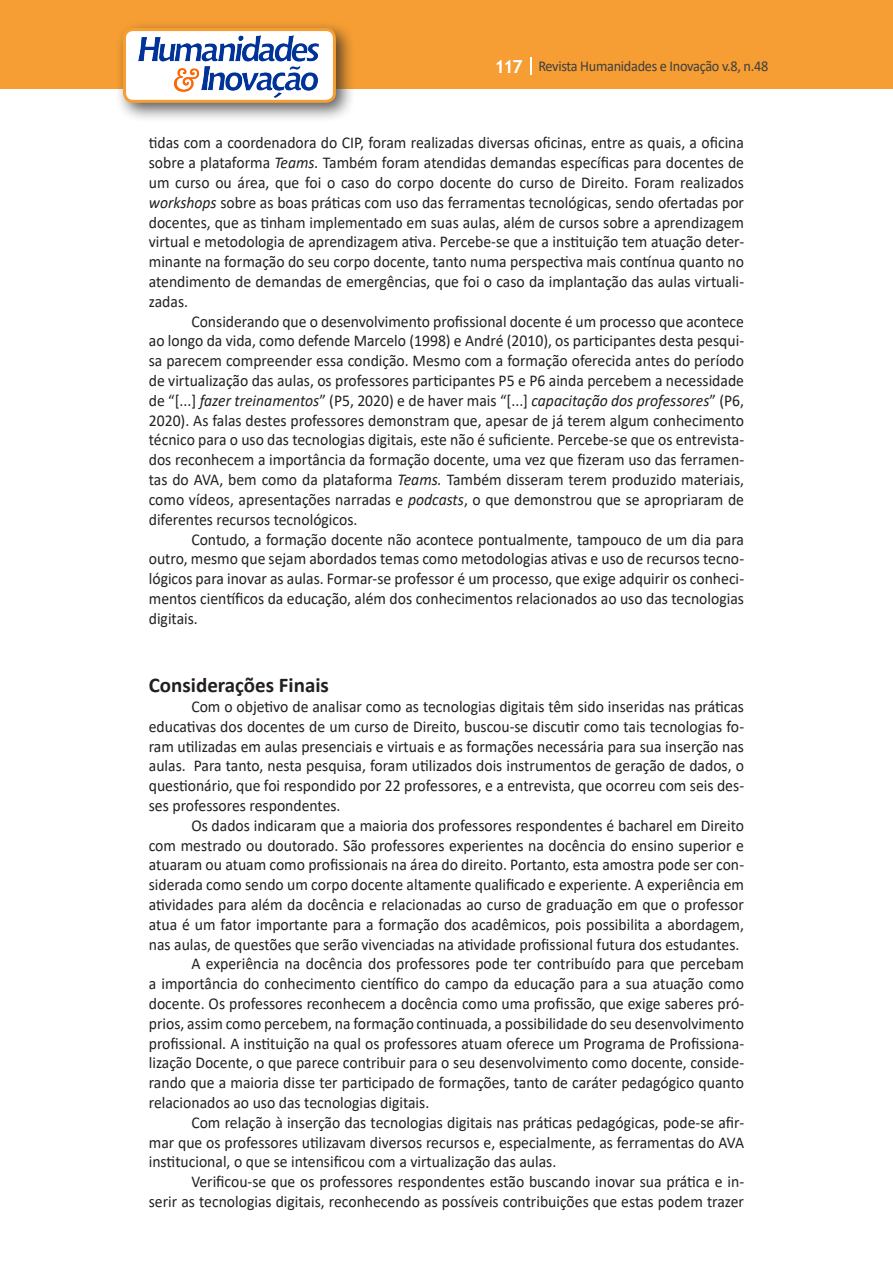
<style>
.page{position:relative;width:893px;height:1263px;background:#fff}
.page>*{position:absolute;margin:0;border:0;box-sizing:border-box;transform-origin:0 0}
.Titulo_2{font:700 21px "Calibri";color:#231f20}
.Texto{font:16.5px/19.8px "Calibri";color:#231f20;text-align:justify;scale:.95 1}
.t1{font:15px "Calibri";letter-spacing:-.02em;color:#3e3e3f;scale:.95 1}
.s1{font-family:"Trebuchet MS";font-weight:700;font-size:18px;color:#fff}
.s2{font-style:italic}
</style>
<div class="page">
<div style="left:0;top:0;width:893px;height:88px;background:#f69e34"></div>
<svg style="left:530px;top:57px;width:2px;height:18px"></svg>
<div style="left:115px;top:20px;width:241px;height:103px;background:#231f20;opacity:.75"></div>
<div style="left:125px;top:30px;width:209px;height:71px;background:#fff;border-radius:9px"></div>
<img style="left:138px;top:35px;width:181px;height:62px">
<div style="left:123px;top:28px;width:213px;height:75px;border:3px solid #f69e34;border-radius:9px"></div>
<p class="t1" style="left:495px;top:56px;width:290px"><span class="s1">117</span> Revista Humanidades e Inovação v.8, n.48</p>
<p class="Texto" style="left:149px;top:133px;width:628px">tidas com a coordenadora do CIP, foram realizadas diversas oficinas, entre as quais, a oficina sobre a plataforma <span class="s2">Teams.</span> Também foram atendidas demandas específicas para docentes de um curso ou área, que foi o caso do corpo docente do curso de Direito. Foram realizados <span class="s2">workshops</span> sobre as boas práticas com uso das ferramentas tecnológicas, sendo ofertadas por docentes, que as tinham implementado em suas aulas, além de cursos sobre a aprendizagem virtual e metodologia de aprendizagem ativa. Percebe-se que a instituição tem atuação deter&shy;minante na formação do seu corpo docente, tanto numa perspectiva mais contínua quanto no atendimento de demandas de emergências, que foi o caso da implantação das aulas virtuali&shy;zadas.</p>
<p class="Texto" style="left:149px;top:311px;width:628px;text-indent:43px">Considerando que o desenvolvimento profissional docente é um processo que acontece ao longo da vida, como defende Marcelo (1998) e André (2010), os participantes desta pesqui&shy;sa parecem compreender essa condição. Mesmo com a formação oferecida antes do período de virtualização das aulas, os professores participantes P5 e P6 ainda percebem a necessidade de “[...] <span class="s2">fazer treinamentos</span>” (P5, 2020) e de haver mais “[...] <span class="s2">capacitação dos professores</span>” (P6, 2020). As falas destes professores demonstram que, apesar de já terem algum conhecimento técnico para o uso das tecnologias digitais, este não é suficiente. Percebe-se que os entrevista&shy;dos reconhecem a importância da formação docente, uma vez que fizeram uso das ferramen&shy;tas do AVA, bem como da plataforma <span class="s2">Teams.</span> Também disseram terem produzido materiais, como vídeos, apresentações narradas e <span class="s2">podcasts</span>, o que demonstrou que se apropriaram de diferentes recursos tecnológicos.</p>
<p class="Texto" style="left:149px;top:529px;width:628px;text-indent:43px">Contudo, a formação docente não acontece pontualmente, tampouco de um dia para outro, mesmo que sejam abordados temas como metodologias ativas e uso de recursos tecno&shy;lógicos para inovar as aulas. Formar-se professor é um processo, que exige adquirir os conheci&shy;mentos científicos da educação, além dos conhecimentos relacionados ao uso das tecnologias digitais.</p>
<p class="Titulo_2" style="left:149px;top:670px;width:182px">Considerações Finais</p>
<p class="Texto" style="left:149px;top:696px;width:628px;text-indent:43px">Com o objetivo de analisar como as tecnologias digitais têm sido inseridas nas práticas educativas dos docentes de um curso de Direito, buscou-se discutir como tais tecnologias fo&shy;ram utilizadas em aulas presenciais e virtuais e as formações necessária para sua inserção nas aulas. Para tanto, nesta pesquisa, foram utilizados dois instrumentos de geração de dados, o questionário, que foi respondido por 22 professores, e a entrevista, que ocorreu com seis des&shy;ses professores respondentes.</p>
<p class="Texto" style="left:149px;top:815px;width:628px;text-indent:43px">Os dados indicaram que a maioria dos professores respondentes é bacharel em Direito com mestrado ou doutorado. São professores experientes na docência do ensino superior e atuaram ou atuam como profissionais na área do direito. Portanto, esta amostra pode ser con&shy;siderada como sendo um corpo docente altamente qualificado e experiente. A experiência em atividades para além da docência e relacionadas ao curso de graduação em que o professor atua é um fator importante para a formação dos acadêmicos, pois possibilita a abordagem, nas aulas, de questões que serão vivenciadas na atividade profissional futura dos estudantes.</p>
<p class="Texto" style="left:149px;top:953px;width:628px;text-indent:43px">A experiência na docência dos professores pode ter contribuído para que percebam a importância do conhecimento científico do campo da educação para a sua atuação como docente. Os professores reconhecem a docência como uma profissão, que exige saberes pró&shy;prios, assim como percebem, na formação continuada, a possibilidade do seu desenvolvimento profissional. A instituição na qual os professores atuam oferece um Programa de Profissiona&shy;lização Docente, o que parece contribuir para o seu desenvolvimento como docente, conside&shy;rando que a maioria disse ter participado de formações, tanto de caráter pedagógico quanto relacionados ao uso das tecnologias digitais.</p>
<p class="Texto" style="left:149px;top:1112px;width:628px;text-indent:43px">Com relação à inserção das tecnologias digitais nas práticas pedagógicas, pode-se afir&shy;mar que os professores utilizavam diversos recursos e, especialmente, as ferramentas do AVA institucional, o que se intensificou com a virtualização das aulas.</p>
<p class="Texto" style="left:149px;top:1171px;width:628px;text-align:right">Verificou-se que os professores respondentes estão buscando inovar sua prática e in-<br>serir as tecnologias digitais, reconhecendo as possíveis contribuições que estas podem trazer</p>
</div>
